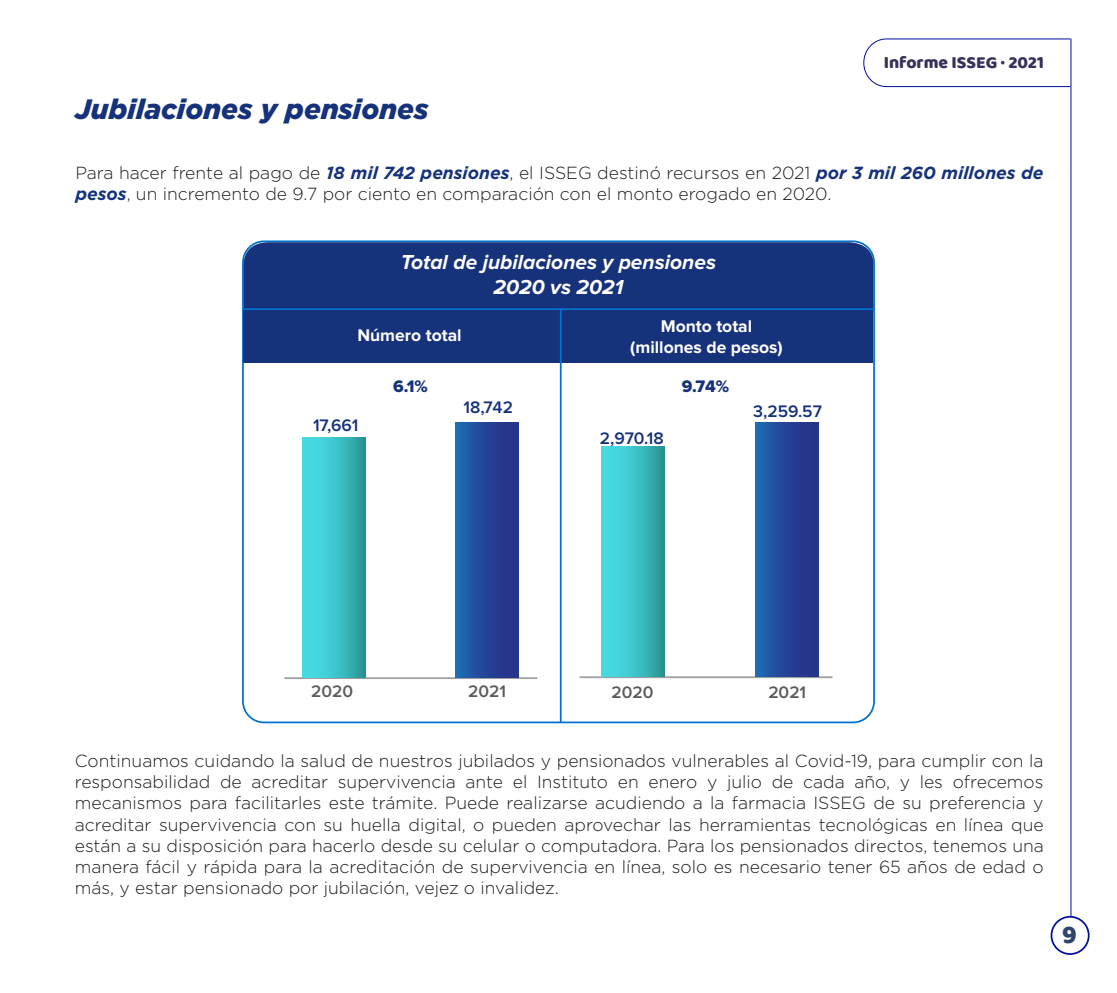
<style>
.page{position:relative;width:1117px;height:993px;background:#fff}
.page>*{position:absolute;margin:0;border:0;box-sizing:border-box;transform-origin:0 0}
.t1{font:italic 900 28px "Gotham";color:#15327a}
.t2{font:26.25px "Baloo";color:#2f456a}
.t3{font:italic 700 21px/25.2px "Proxima Nova";color:#fff;text-align:center}
.t4{font:300 17.5px/21px "Gotham";color:#1d1d1b}
.t5{font:700 17.5px/21px "Proxima Nova";color:#fff;text-align:center}
.t6{font:17.5px "Baloo";color:#37305b}
.t7{font:600 17.32px "Proxima Nova";color:#15327a}
.t8{font:600 17.32px "Proxima Nova";color:#5b5b59}
.t9{font:17.32px "Proxima Nova Extrabld";color:#15327a}
.s1{font-weight:700;font-style:italic;color:#15327a}
</style>
<div class="page">
<hr style="left:1070px;top:39px;width:1px;height:877px;background:#000f9f">
<div style="left:1050px;top:915px;width:39px;height:39px;border:2px solid #000f9f;border-radius:50%"></div>
<svg style="left:863px;top:38px;width:207px;height:49px"></svg>
<div style="left:243px;top:242px;width:630px;height:66px;background:#15327a"></div>
<div style="left:243px;top:310px;width:630px;height:53px;background:#15327a"></div>
<hr style="left:559px;top:309px;width:2px;height:413px;background:#0071ce">
<hr style="left:579px;top:676px;width:253px;height:2px;background:#9e9e9d">
<div style="left:755px;top:422px;width:63px;height:254px;background:linear-gradient(to right,#1f66b0,#292983)"></div>
<div style="left:601px;top:446px;width:63px;height:230px;background:linear-gradient(to right,#4be6f0,#2d9c9e)"></div>
<hr style="left:284px;top:677px;width:253px;height:1px;background:#9e9e9d">
<div style="left:455px;top:422px;width:63px;height:255px;background:linear-gradient(to right,#1f67b1,#292983)"></div>
<div style="left:303px;top:438px;width:63px;height:239px;background:linear-gradient(to right,#4be6f0,#2d9b9c)"></div>
<hr style="left:242px;top:308px;width:631px;height:2px;background:#0071ce">
<h1 class="t1" style="left:75px;top:90px;width:355px">Jubilaciones y pensiones</h1>
<p class="t6" style="left:883px;top:51px;width:162px">Informe ISSEG · 2021</p>
<p class="t4" style="left:75px;top:162px;width:969px">Para hacer frente al pago de <span class="s1">18 mil 742 pensiones</span>, el ISSEG destinó recursos en 2021 <span class="s1">por 3 mil 260 millones de pesos</span>, un incremento de 9.7 por ciento en comparación con el monto erogado en 2020.</p>
<p class="t3" style="left:401px;top:250px;width:316px">Total de jubilaciones y pensiones<br>2020 vs 2021</p>
<p class="t5" style="left:357px;top:325px;width:106px">Número total</p>
<p class="t9" style="left:393px;top:378px;width:36px">6.1%</p>
<p class="t7" style="left:313px;top:417px;width:47px">17,661</p>
<p class="t7" style="left:463px;top:399px;width:51px">18,742</p>
<p class="t5" style="left:630px;top:316px;width:154px">Monto total (millones de pesos)</p>
<p class="t9" style="left:681px;top:378px;width:49px">9.74%</p>
<p class="t7" style="left:599px;top:430px;width:65px">2,970.18</p>
<p class="t7" style="left:753px;top:402px;width:70px">3,259.57</p>
<p class="t8" style="left:311px;top:683px;width:43px">2020</p>
<p class="t8" style="left:468px;top:683px;width:39px">2021</p>
<p class="t8" style="left:611px;top:683px;width:43px">2020</p>
<p class="t8" style="left:768px;top:683px;width:39px">2021</p>
<p class="t4" style="left:75px;top:750px;width:970px;text-align:justify">Continuamos cuidando la salud de nuestros jubilados y pensionados vulnerables al Covid-19, para cumplir con la responsabilidad de acreditar supervivencia ante el Instituto en enero y julio de cada año, y les ofrecemos mecanismos para facilitarles este trámite. Puede realizarse acudiendo a la farmacia ISSEG de su preferencia y acreditar supervivencia con su huella digital, o pueden aprovechar las herramientas tecnológicas en línea que están a su disposición para hacerlo desde su celular o computadora. Para los pensionados directos, tenemos una manera fácil y rápida para la acreditación de supervivencia en línea, solo es necesario tener 65 años de edad o más, y estar pensionado por jubilación, vejez o invalidez.</p>
<h2 class="t2" style="left:1061px;top:918px;width:16px">9</h2>
</div>
